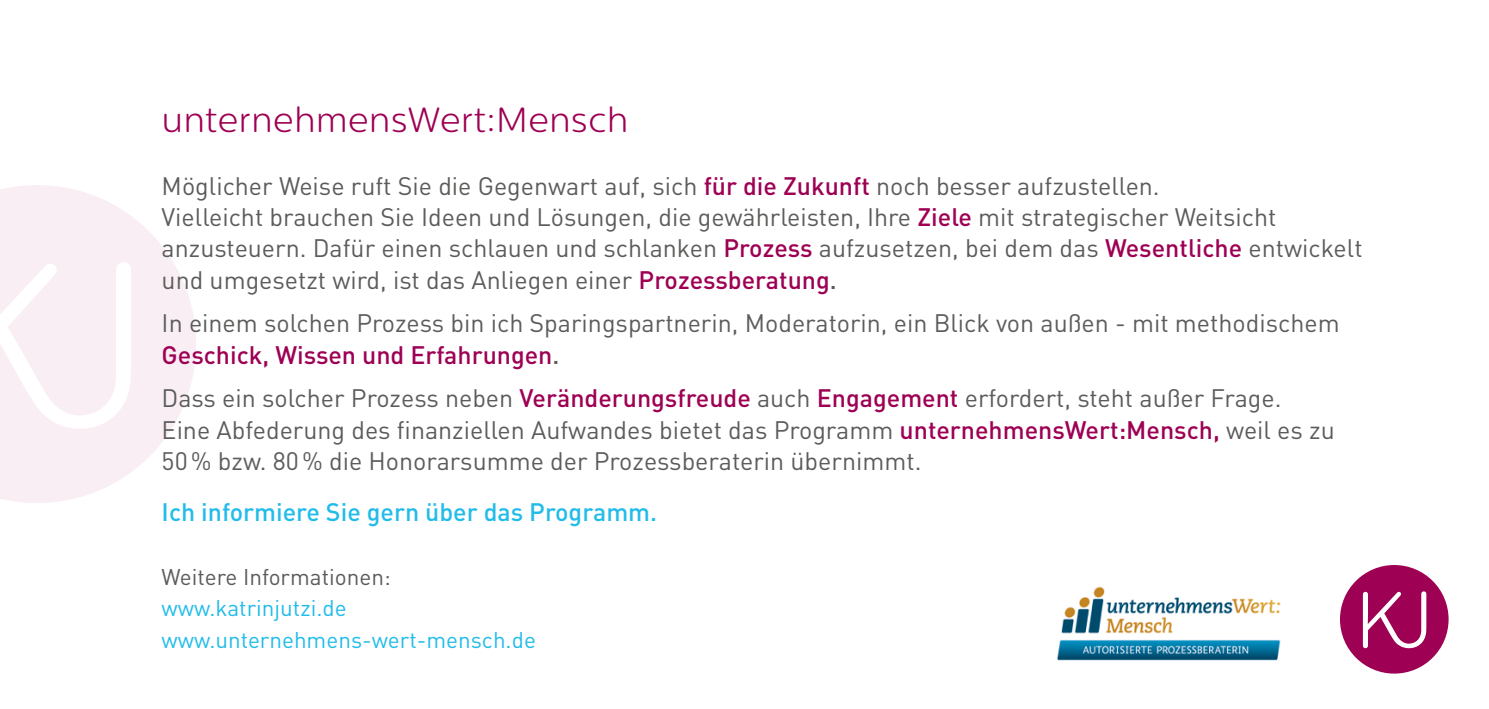
<style>
.page{position:relative;width:1489px;height:709px;background:#fff}
.page>*{position:absolute;margin:0;border:0;box-sizing:border-box;transform-origin:0 0}
.t1{font:300 35px "Centrale Sans Rounded";color:#9e0054}
.t2{font:25px/31.2px "DIN";color:#5c5c5b}
.t3{font:500 25px "DIN";color:#22bcea}
.t4{font:22.5px/31.2px "DIN";color:#22bcea}
.t5{font:22.5px "DIN";color:#5c5c5b}
.s1{font-weight:500;color:#9e0054}
.s2{font-weight:500}
</style>
<div class="page">
<div style="left:1339px;top:565px;width:109px;height:108px;background:#9e0054;border-radius:50%"></div>
<svg style="left:1362px;top:591px;width:64px;height:57px"></svg>
<svg style="left:0;top:185px;width:196px;height:318px;fill:#f8eef3"></svg>
<svg style="left:0;top:262px;width:131px;height:167px"></svg>
<img style="left:1057px;top:586px;width:224px;height:75px">
<h1 class="t1" style="left:162px;top:100px;width:468px">unternehmensWert:Mensch</h1>
<p class="t2" style="left:162px;top:170px;width:1202px">Möglicher Weise ruft Sie die Gegenwart auf, sich <span class="s1">für die Zukunft</span> noch besser aufzustellen.<br>Vielleicht brauchen Sie Ideen und Lösungen, die gewährleisten, Ihre <span class="s1">Ziele</span> mit strategischer Weitsicht anzusteuern. Dafür einen schlauen und schlanken <span class="s1">Prozess</span> aufzusetzen, bei dem das <span class="s1">Wesentliche</span> entwickelt und umgesetzt wird, ist das Anliegen einer <span class="s1">Prozessberatung</span><span class="s2">.</span></p>
<p class="t2" style="left:162px;top:307px;width:1179px">In einem solchen Prozess bin ich Sparingspartnerin, Moderatorin, ein Blick von außen - mit methodischem<br><span class="s1">Geschick, Wissen und Erfahrungen</span><span class="s2">.</span></p>
<p class="t2" style="left:162px;top:382px;width:1174px">Dass ein solcher Prozess neben <span class="s1">Veränderungsfreude</span> auch <span class="s1">Engagement</span> erfordert, steht außer Frage.<br>Eine Abfederung des finanziellen Aufwandes bietet das Programm <span class="s1">unternehmensWert:Mensch,</span> weil es zu<br>50% bzw. 80% die Honorarsumme der Prozessberaterin übernimmt.</p>
<p class="t3" style="left:162px;top:496px;width:497px">Ich informiere Sie gern über das Programm.</p>
<p class="t5" style="left:162px;top:563px;width:230px">Weitere Informationen:</p>
<p class="t4" style="left:162px;top:592px;width:376px">www.katrinjutzi.de www.unternehmens-wert-mensch.de</p>
</div>
